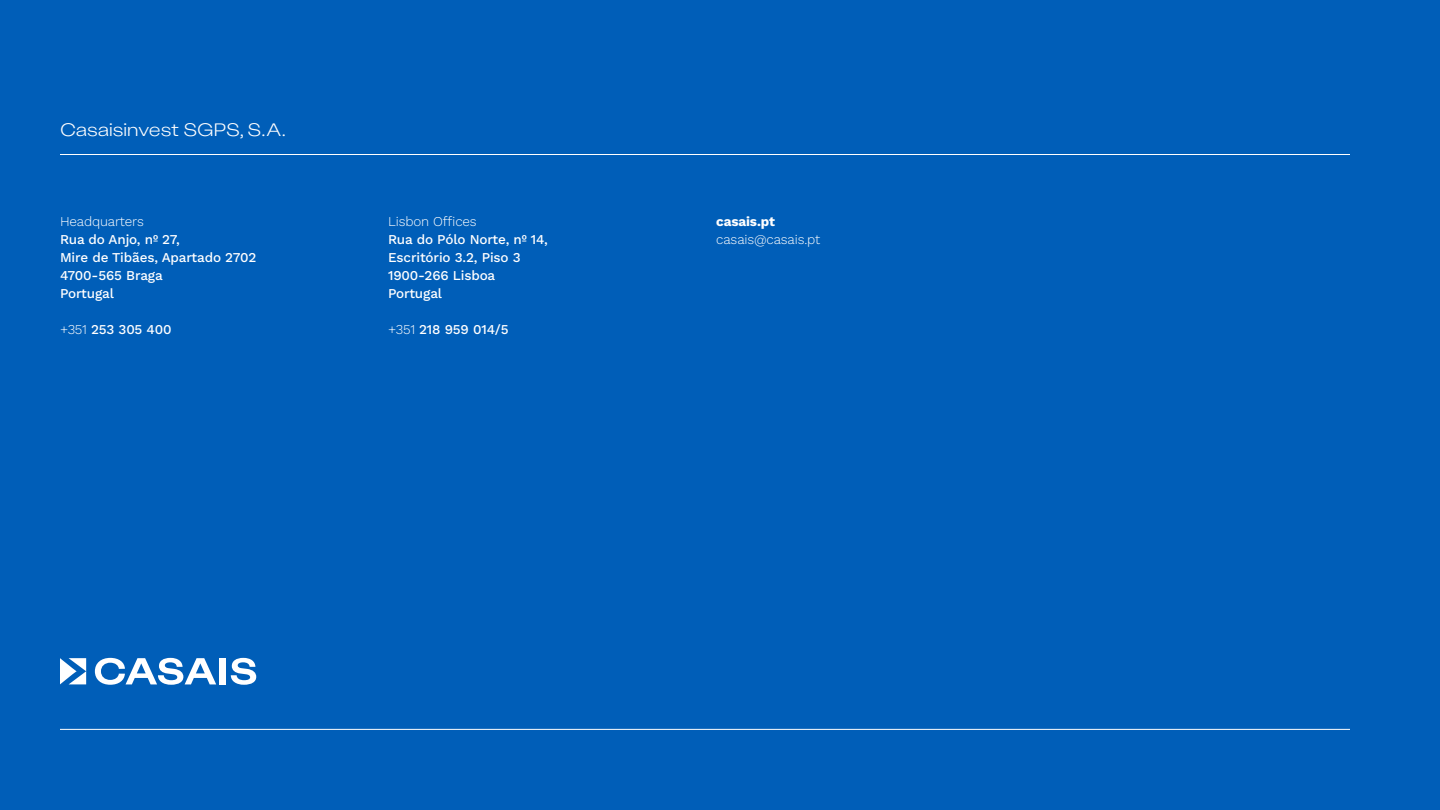
<style>
.page{position:relative;width:1440px;height:810px;background:#005eb8}
.page>*{position:absolute;margin:0;border:0;box-sizing:border-box;transform-origin:0 0}
.t1{font:300 18px "K Uniforma 40";color:#fff}
.t2{font:500 13.5px/18px "Work Sans";letter-spacing:-.01em;color:#fff}
.t3{font:300 13.5px "Work Sans";letter-spacing:-.01em;color:#fff}
.t4{font:700 13.5px "Work Sans";letter-spacing:-.01em;color:#fff}
.s1{font-weight:300}
</style>
<div class="page">
<hr style="left:60px;top:154px;width:1290px;height:1px;background:#fff">
<hr style="left:60px;top:729px;width:1290px;height:1px;background:#fff">
<div style="left:220px;top:658px;width:6px;height:26px;background:#fff"></div>
<svg style="left:231px;top:658px;width:25px;height:27px"></svg>
<svg style="left:95px;top:658px;width:121px;height:27px"></svg>
<svg style="left:60px;top:658px;width:26px;height:26px"></svg>
<h1 class="t1" style="left:60px;top:117px;width:228px">Casaisinvest SGPS, S.A.</h1>
<p class="t3" style="left:60px;top:211px;width:85px">Headquarters</p>
<p class="t2" style="left:60px;top:230px;width:198px">Rua do Anjo, nº 27,<br>Mire de Tibães, Apartado 2702<br>4700-565 Braga<br>Portugal</p>
<p class="t2" style="left:60px;top:320px;width:113px"><span class="s1">+351</span> 253 305 400</p>
<p class="t3" style="left:388px;top:211px;width:90px">Lisbon Offices</p>
<p class="t2" style="left:388px;top:230px;width:161px">Rua do Pólo Norte, nº 14,<br>Escritório 3.2, Piso 3<br>1900-266 Lisboa<br>Portugal</p>
<p class="t2" style="left:388px;top:320px;width:122px"><span class="s1">+351</span> 218 959 014/5</p>
<p class="t4" style="left:716px;top:211px;width:60px">casais.pt</p>
<p class="t3" style="left:716px;top:229px;width:106px">casais@casais.pt</p>
</div>
